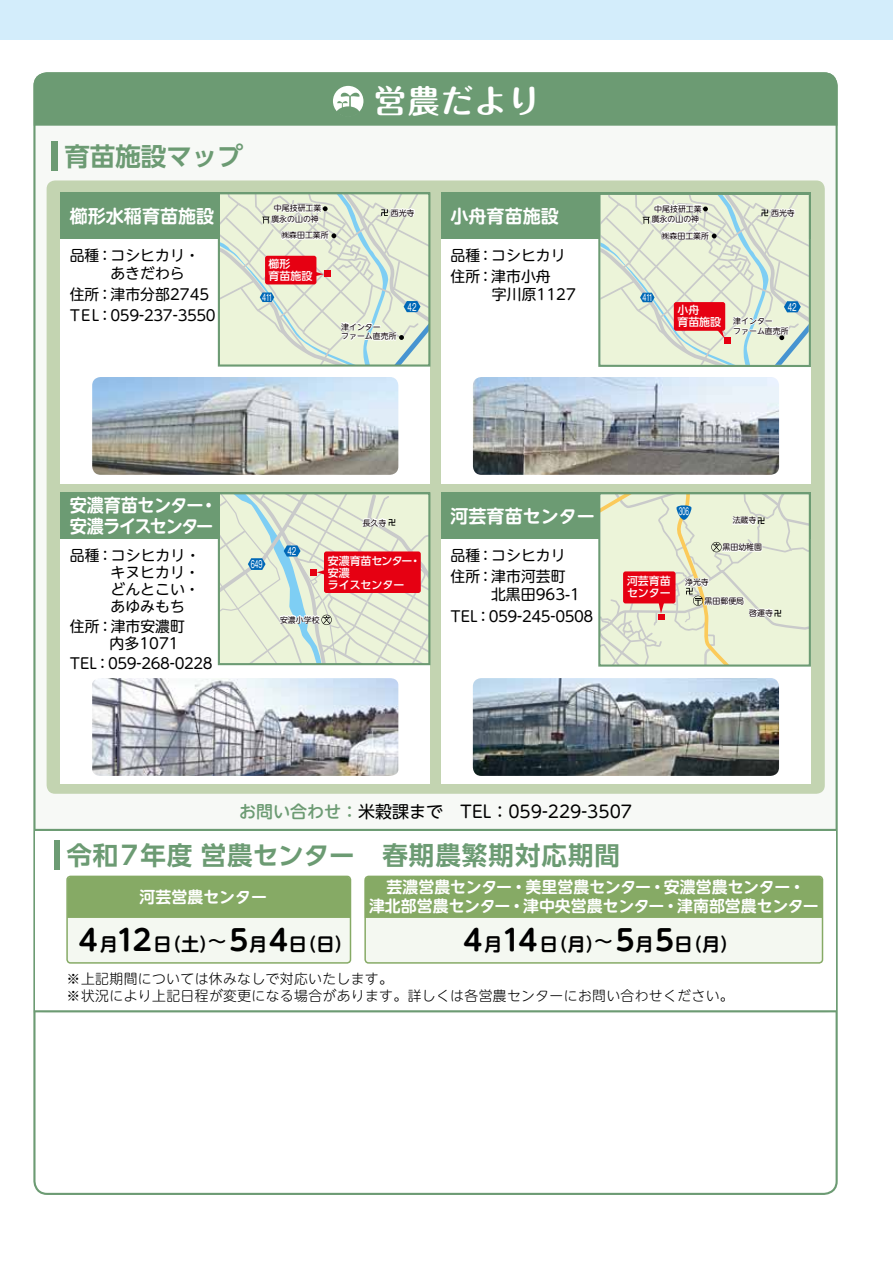
<style>
.page{position:relative;width:893px;height:1263px;background:#fff}
.page>*{position:absolute;margin:0;border:0;box-sizing:border-box;transform-origin:0 0}
.t1{font:700 31.95px "Maru Fo Pro";letter-spacing:.05em;color:#fff}
.t2{font:700 25.5px "UD Shin Go Pro De";letter-spacing:.04em;color:#6c9b73}
.t3{font:700 25.5px "UD Shin Go Pro De";color:#6c9b73}
.t4{font:700 18px "UD Shin M Go Pro De";color:#000}
.t5{font:700 18px "UD Shin M Go Pro De";color:#fff}
.t6{font:700 18px/21px "UD Shin M Go Pro De";letter-spacing:-.05em;color:#fff;scale:.95 1}
.t7{font:16.95px "UD Shin M Go Pro";color:#000}
.t8{font:700 15.9px/18.6px "UD Shin M Go Pro De";color:#fff;text-align:center}
.t9{font:14.85px/17px "UD Shin M Go Pro";color:#000}
.t10{font:14.85px "UD Shin M Go Pro";letter-spacing:-.03em;color:#000}
.t11{font:300 13.8px/16.6px "UD Shin M Go Pro";letter-spacing:.025em;color:#000}
.t12{font:500 10.95px/12.1px "UD Shin Go Pro";color:#fff}
.t13{font:9.9px "Gothic MB101 Pro";color:#fff;scale:.65 1}
.t14{font:9.9px "Gothic MB101 Pro";color:#fff;scale:.6 1}
.t15{font:9.6px "Gothic MB101 Pro";color:#fff;scale:.54 1}
.t16{font:9.15px "Gothic MB101 Pro";letter-spacing:-.155em;color:#fff;scale:.65 1}
.t17{font:7.95px/9.8px "UD Shin M Go Pro";color:#000}
.s1{font-weight:500;color:#6c9b73}
.s2{font-size:28.65px}
</style>
<div class="page">
<div style="left:0;top:0;width:893px;height:40px;background:#d3edfb"></div>
<div style="left:47px;top:180px;width:778px;height:614px;background:#c3d4b1;border-radius:9px"></div>
<div style="left:60px;top:196px;width:370px;height:288px;background:#fff"></div>
<div style="left:61px;top:496px;width:369px;height:288px;background:#fff"></div>
<div style="left:441px;top:196px;width:370px;height:288px;background:#fff"></div>
<div style="left:441px;top:496px;width:370px;height:288px;background:#fff"></div>
<div style="left:61px;top:192px;width:369px;height:47px;background:#6c9b73"></div>
<div style="left:61px;top:492px;width:369px;height:47px;background:#6c9b73"></div>
<div style="left:441px;top:192px;width:370px;height:47px;background:#6c9b73"></div>
<div style="left:441px;top:492px;width:370px;height:47px;background:#6c9b73"></div>
<hr style="left:35px;top:829px;width:802px;height:2px;background:#6c9b73">
<hr style="left:34px;top:1010px;width:802px;height:2px;background:#6c9b73">
<div style="left:67px;top:876px;width:283px;height:87px;background:#f4f8f1;border-radius:4px"></div>
<div style="left:66px;top:876px;width:285px;height:88px;border:1px solid #86aa65;border-radius:4px"></div>
<div style="left:365px;top:876px;width:457px;height:87px;background:#f4f8f1;border-radius:4px"></div>
<div style="left:364px;top:876px;width:459px;height:88px;border:1px solid #86aa65;border-radius:4px"></div>
<div style="left:67px;top:877px;width:284px;height:41px;background:#86aa65"></div>
<div style="left:365px;top:877px;width:457px;height:41px;background:#86aa65"></div>
<img style="left:473px;top:377px;width:306px;height:98px">
<img style="left:92px;top:377px;width:306px;height:98px">
<img style="left:92px;top:678px;width:306px;height:98px">
<img style="left:473px;top:678px;width:306px;height:98px">
<svg style="left:217px;top:192px;width:214px;height:175px;background:#dcdecc"></svg>
<svg style="left:598px;top:195px;width:213px;height:172px;background:#dedfce"></svg>
<svg style="left:217px;top:492px;width:214px;height:174px;background:#dacdbd"></svg>
<svg style="left:598px;top:494px;width:213px;height:173px;background:#e4e1ca"></svg>
<div style="left:34px;top:73px;width:803px;height:53px;background:#6c9b73"></div>
<div style="left:51px;top:141px;width:6px;height:30px;background:#6c9b73"></div>
<div style="left:54px;top:840px;width:6px;height:30px;background:#6c9b73"></div>
<h2 class="t3" style="left:64px;top:135px;width:180px">育苗施設マップ</h2>
<h1 class="t1" style="left:374px;top:75px;width:167px">営農だより</h1>
<p class="t17" style="left:274px;top:203px;width:49px">中尾技研工業</p>
<p class="t5" style="left:70px;top:201px;width:146px">櫛形水稲育苗施設</p>
<p class="t5" style="left:450px;top:201px;width:110px">小舟育苗施設</p>
<p class="t17" style="left:391px;top:207px;width:25px">西光寺</p>
<p class="t17" style="left:281px;top:211px;width:49px;line-height:16px;text-indent:-10px">廣永の山の神<br>㈱森田工業所</p>
<p class="t9" style="left:70px;top:245px;width:132px;line-height:18px">品種：コシヒカリ・　　　あきだわら</p>
<p class="t9" style="left:70px;top:283px;width:147px;line-height:21.3px">住所：津市分部2745<br>TEL：059-237-3550</p>
<p class="t12" style="left:269px;top:257px;width:45px">櫛形<br>育苗施設</p>
<p class="t16" style="left:262px;top:290px;width:17px">411</p>
<p class="t17" style="left:341px;top:321px;width:57px">津インター<br>ファーム直売所</p>
<p class="t13" style="left:408px;top:299px;width:15px">42</p>
<p class="t9" style="left:450px;top:244px;width:117px;line-height:21.3px">品種：コシヒカリ住所：津市小舟</p>
<p class="t9" style="left:478px;top:285px;width:99px">　字川原1127</p>
<p class="t17" style="left:654px;top:203px;width:49px">中尾技研工業</p>
<p class="t17" style="left:662px;top:211px;width:49px;line-height:16px;text-indent:-10px">廣永の山の神<br>㈱森田工業所</p>
<p class="t17" style="left:771px;top:207px;width:25px">西光寺</p>
<p class="t16" style="left:643px;top:290px;width:17px">411</p>
<p class="t12" style="left:677px;top:303px;width:45px">小舟<br>育苗施設</p>
<p class="t13" style="left:788px;top:299px;width:15px">42</p>
<p class="t17" style="left:733px;top:316px;width:57px">津インター<br>ファーム直売所</p>
<p class="t6" style="left:70px;top:494px;width:157px">安濃育苗センター・安濃ライスセンター</p>
<p class="t5" style="left:450px;top:501px;width:146px">河芸育苗センター</p>
<p class="t17" style="left:363px;top:517px;width:25px">長久寺</p>
<p class="t9" style="left:111px;top:546px;width:91px;text-align:justify;text-indent:-41px">品種：コシヒカリ・キヌヒカリ・どんとこい・あゆみもち</p>
<p class="t9" style="left:70px;top:617px;width:117px">住所：津市安濃町　　　内多1071</p>
<p class="t10" style="left:70px;top:651px;width:144px">TEL：059-268-0228</p>
<p class="t14" style="left:251px;top:556px;width:21px">649</p>
<p class="t13" style="left:287px;top:543px;width:15px">42</p>
<p class="t12" style="left:328px;top:554px;width:95px">安濃育苗センター・安濃<br>ライスセンター</p>
<p class="t17" style="left:280px;top:614px;width:41px">安濃小学校</p>
<p class="t9" style="left:450px;top:544px;width:117px;line-height:21.3px">品種：コシヒカリ住所：津市河芸町</p>
<p class="t9" style="left:450px;top:582px;width:144px;line-height:22.4px;text-indent:27px">　北黒田963-1<br>TEL：059-245-0508</p>
<p class="t15" style="left:679px;top:503px;width:21px">306</p>
<p class="t17" style="left:733px;top:515px;width:25px">法蔵寺</p>
<p class="t17" style="left:722px;top:542px;width:41px">黒田幼稚園</p>
<p class="t12" style="left:627px;top:575px;width:45px">河芸育苗センター</p>
<p class="t17" style="left:685px;top:577px;width:25px">浄光寺</p>
<p class="t17" style="left:705px;top:596px;width:41px">黒田郵便局</p>
<p class="t17" style="left:749px;top:608px;width:25px">啓運寺</p>
<p class="t7" style="left:239px;top:798px;width:395px"><span class="s1">お問い合わせ：</span>米穀課まで　TEL：059-229-3507</p>
<h2 class="t2" style="left:66px;top:834px;width:555px">令和７年度 営農センター　春期農繁期対応期間</h2>
<p class="t8" style="left:140px;top:886px;width:129px">河芸営農センター</p>
<p class="t8" style="left:369px;top:877px;width:451px">芸濃営農センター・美里営農センター・安濃営農センター・<br>津北部営農センター・津中央営農センター・津南部営農センター</p>
<p class="t4" style="left:74px;top:929px;width:280px"><span class="s2">４</span>月<span class="s2">12</span> 日（土）～<span class="s2">５</span>月<span class="s2">４</span>日（日）</p>
<p class="t4" style="left:458px;top:929px;width:281px"><span class="s2">４</span>月<span class="s2">14</span>日（月）～<span class="s2">５</span>月<span class="s2">5</span>日（月）</p>
<p class="t11" style="left:66px;top:969px;width:669px">※上記期間については休みなしで対応いたします。<br>※状況により上記日程が変更になる場合があります。詳しくは各営農センターにお問い合わせください。</p>
</div>
